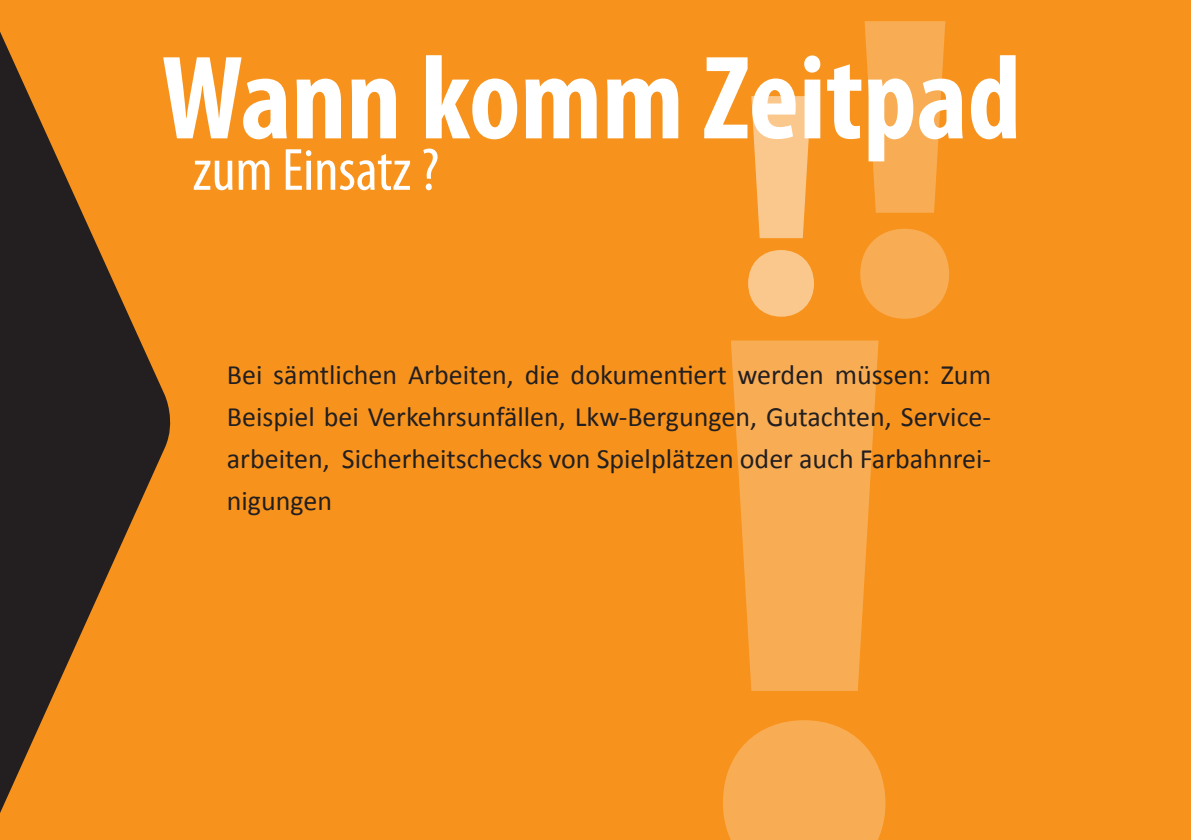
<style>
.page{position:relative;width:1191px;height:840px;background:#fff}
.page>*{position:absolute;margin:0;border:0;box-sizing:border-box;transform-origin:0 0}
.t1{font:900 793.4px "Myriad Pro";color:#fff}
.t2{font:900 321.6px "Myriad Pro";color:#fff}
.t3{font:700 condensed 120px "Myriad Pro";color:#fff}
.t4{font:condensed 60px "Myriad Pro";color:#fff}
.t5{font:28px/42px "Calibri";color:#231f20;text-align:justify}
.s1{font-size:433.8px}
</style>
<div class="page">
<div style="left:176px;top:0;width:1015px;height:839px;background:#f7931d"></div>
<svg style="left:0;top:0;width:176px;height:839px;background:#925b1e"></svg>
<h2 class="t2" style="left:735px;top:22px;width:232px">!<span class="s1">!</span></h2>
<p class="t3" style="left:162px;top:23px;width:861px">Wann komm Zeitpad</p>
<p class="t4" style="left:193px;top:133px;width:248px">zum Einsatz ?</p>
<h1 class="t1" style="left:692px;top:157px;width:227px">!</h1>
<p class="t5" style="left:227px;top:353px;width:765px">Bei sämtlichen Arbeiten, die dokumentiert werden müssen: Zum Beispiel bei Verkehrsunfällen, Lkw-Bergungen, Gutachten, Service&shy;arbeiten, Sicherheitschecks von Spielplätzen oder auch Farbahnrei&shy;nigungen</p>
</div>
